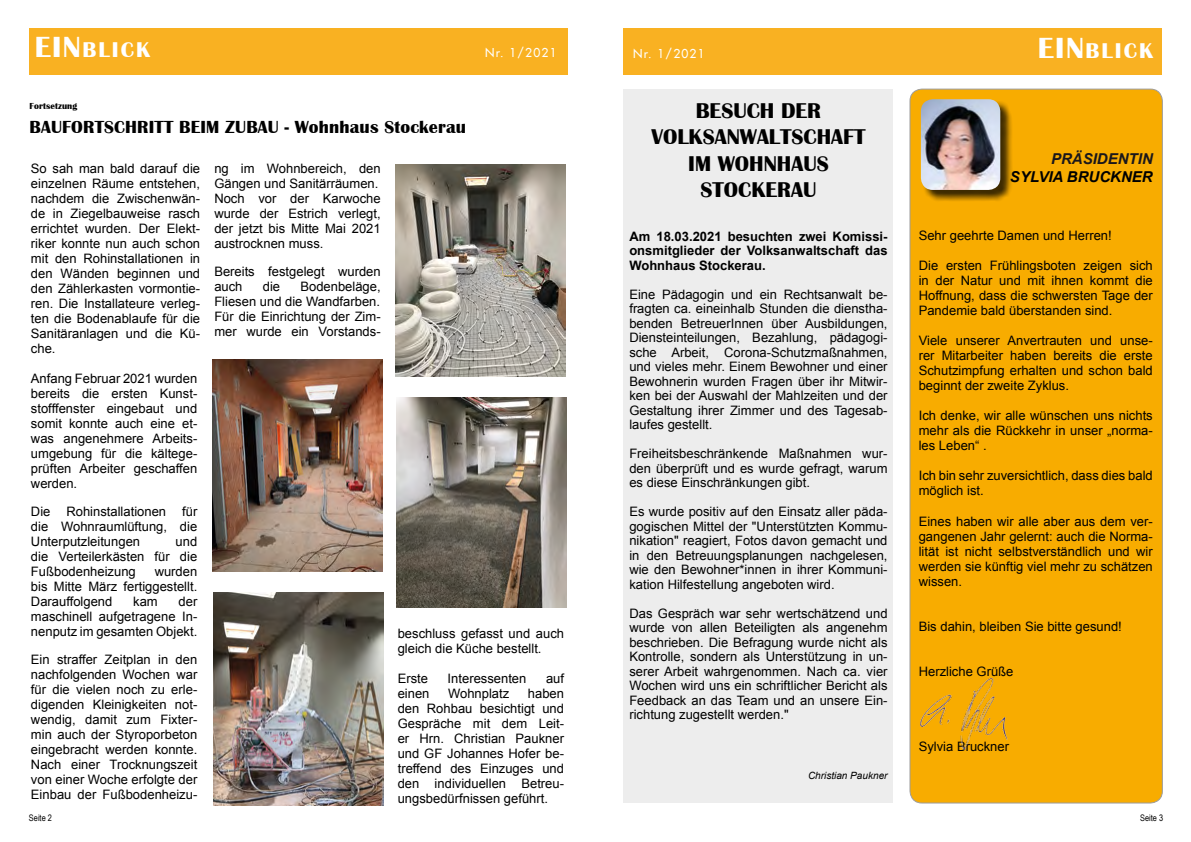
<style>
.page{position:relative;width:1191px;height:842px;background:#fff}
.page>*{position:absolute;margin:0;border:0;box-sizing:border-box;transform-origin:0 0}
.t1{font:700 22px/26.4px "Britannic";color:#000;text-align:center}
.t2{font:700 22px "Britannic";letter-spacing:.1em;color:#fff}
.t3{font:700 18px "Britannic";letter-spacing:.01em;color:#000}
.t4{font:italic 700 15px "Arial";color:#000}
.t5{font:italic 700 15px "Arial";color:#1a171b}
.t6{font:13px/15px "Arial";color:#000;text-align:justify}
.t7{font:700 13px/14.5px "Arial";color:#000;text-align:justify}
.t8{font:12px "Futura LT";letter-spacing:.1em;color:#fff}
.t9{font:italic 10px "Arial";color:#000}
.t10{font:9px "Arial Narrow";color:#000}
.t11{font:700 9px "Britannic";letter-spacing:.01em;color:#000}
.s1{font-size:30px}
</style>
<div class="page">
<div style="left:29px;top:28px;width:538px;height:46px;background:#f9b122"></div>
<div style="left:623px;top:29px;width:538px;height:46px;background:#f9b122"></div>
<div style="left:910px;top:89px;width:252px;height:714px;background:#f8ac00;border-radius:12px"></div>
<div style="left:909px;top:89px;width:253px;height:714px;border:1px solid #9d9d9c;border-radius:12px"></div>
<div style="left:922px;top:101px;width:90px;height:102px;background:#000;opacity:.75"></div>
<img style="left:921px;top:99px;width:79px;height:91px">
<img style="left:920px;top:677px;width:88px;height:73px">
<img style="left:212px;top:359px;width:170px;height:213px">
<img style="left:214px;top:592px;width:170px;height:213px">
<img style="left:396px;top:398px;width:170px;height:209px">
<img style="left:395px;top:164px;width:171px;height:213px">
<div style="left:623px;top:89px;width:270px;height:714px;background:#ededed"></div>
<h1 class="t2" style="left:35px;top:38px;width:117px"><span class="s1">EIN</span>BLICK</h1>
<p class="t8" style="left:485px;top:45px;width:73px">Nr. 1/2021</p>
<p class="t11" style="left:30px;top:101px;width:49px">Fortsetzung</p>
<h2 class="t3" style="left:30px;top:117px;width:438px">BAUFORTSCHRITT BEIM ZUBAU - Wohnhaus Stockerau</h2>
<p class="t6" style="left:31px;top:161px;width:171px">So sah man bald darauf die einzelnen Räume entstehen, nachdem die Zwischenwän&shy;de in Ziegelbauweise rasch errichtet wurden. Der Elekt&shy;riker konnte nun auch schon mit den Rohinstallationen in den Wänden beginnen und den Zählerkasten vormontie&shy;ren. Die Installateure verleg&shy;ten die Bodenablaufe für die Sanitäranlagen und die Kü&shy;che.</p>
<p class="t6" style="left:31px;top:371px;width:168px">Anfang Februar 2021 wurden bereits die ersten Kunst&shy;stofffenster eingebaut und somit konnte auch eine et&shy;was angenehmere Arbeits&shy;umgebung für die kältege&shy;prüften Arbeiter geschaffen werden.</p>
<p class="t6" style="left:31px;top:504px;width:168px">Die Rohinstallationen für die Wohnraumlüftung, die Unterputzleitungen</p>
<p class="t6" style="left:31px;top:534px;width:168px;text-indent:145px">und die Verteilerkästen für die Fußbodenheizung</p>
<p class="t6" style="left:31px;top:564px;width:168px;text-indent:124px">wurden bis Mitte März fertiggestellt.<br>Darauffolgend</p>
<p class="t6" style="left:31px;top:594px;width:168px;text-indent:148px">der maschinell aufgetragene In&shy;nenputz im gesamten Objekt.</p>
<p class="t6" style="left:31px;top:652px;width:168px">Ein straffer Zeitplan in den nachfolgenden Wochen war für die vielen noch zu erle&shy;digenden Kleinigkeiten not&shy;wendig, damit zum Fixter&shy;min auch der Styroporbeton eingebracht werden konnte.<br>Nach einer Trocknungszeit von einer Woche erfolgte der Einbau der Fußbodenheizu-</p>
<p class="t6" style="left:133px;top:594px;width:26px">kam</p>
<p class="t6" style="left:214px;top:161px;width:168px;text-align:left">ng im Wohnbereich, den<br>Gängen und Sanitärräumen.<br>Noch vor der Karwoche wurde der Estrich verlegt, der jetzt bis Mitte Mai 2021 austrocknen muss.</p>
<p class="t6" style="left:214px;top:264px;width:168px">Bereits festgelegt wurden auch</p>
<p class="t6" style="left:214px;top:279px;width:168px;text-indent:86px">Bodenbeläge, Fliesen und die Wandfarben.<br>Für die Einrichtung der Zim&shy;mer wurde ein Vorstands-</p>
<p class="t6" style="left:263px;top:279px;width:19px">die</p>
<p class="t6" style="left:398px;top:626px;width:168px">beschluss gefasst und auch gleich die Küche bestellt.</p>
<p class="t6" style="left:398px;top:671px;width:32px">Erste</p>
<p class="t6" style="left:447px;top:671px;width:80px">Interessenten</p>
<p class="t6" style="left:546px;top:671px;width:20px">auf</p>
<p class="t6" style="left:398px;top:686px;width:33px">einen</p>
<p class="t6" style="left:448px;top:686px;width:63px">Wohnplatz</p>
<p class="t6" style="left:398px;top:686px;width:168px;text-indent:130px">haben den Rohbau besichtigt und Gespräche mit dem Leit&shy;er Hrn. Christian Paukner und GF Johannes Hofer be&shy;treffend des Einzuges und den individuellen Betreu&shy;ungsbedürfnissen geführt.</p>
<p class="t8" style="left:633px;top:45px;width:73px">Nr. 1/2021</p>
<h1 class="t2" style="left:1037px;top:38px;width:117px"><span class="s1">EIN</span>BLICK</h1>
<h1 class="t1" style="left:651px;top:98px;width:216px">BESUCH DER<br>VOLKSANWALTSCHAFT<br>IM WOHNHAUS<br>STOCKERAU</h1>
<p class="t7" style="left:629px;top:229px;width:260px">Am 18.03.2021 besuchten zwei Komissi&shy;onsmitglieder der Volksanwaltschaft das Wohnhaus Stockerau.</p>
<p class="t6" style="left:629px;top:287px;width:260px;line-height:14.5px">Eine Pädagogin und ein Rechtsanwalt be&shy;fragten ca. eineinhalb Stunden die dienstha&shy;benden BetreuerInnen über Ausbildungen, Diensteinteilungen, Bezahlung, pädagogi&shy;sche Arbeit, Corona-Schutzmaßnahmen, und vieles mehr. Einem Bewohner und einer Bewohnerin wurden Fragen über ihr Mitwir&shy;ken bei der Auswahl der Mahlzeiten und der Gestaltung ihrer Zimmer und des Tagesab&shy;laufes gestellt.</p>
<p class="t6" style="left:629px;top:446px;width:260px;line-height:14.5px">Freiheitsbeschränkende Maßnahmen wur&shy;den überprüft und es wurde gefragt, warum es diese Einschränkungen gibt.</p>
<p class="t6" style="left:629px;top:504px;width:260px;line-height:14.5px">Es wurde positiv auf den Einsatz aller päda&shy;gogischen Mittel der "Unterstützten Kommu&shy;nikation" reagiert, Fotos davon gemacht und in den Betreuungsplanungen nachgelesen, wie den Bewohner*innen in ihrer Kommuni&shy;kation Hilfestellung angeboten wird.</p>
<p class="t6" style="left:629px;top:606px;width:260px;line-height:14.5px">Das Gespräch war sehr wertschätzend und wurde von allen Beteiligten als angenehm beschrieben. Die Befragung wurde nicht als Kontrolle, sondern als Unterstützung in un&shy;serer Arbeit wahrgenommen. Nach ca. vier Wochen wird uns ein schriftlicher Bericht als Feedback an das Team und an unsere Ein&shy;richtung zugestellt werden."</p>
<p class="t9" style="left:808px;top:769px;width:81px">Christian Paukner</p>
<p class="t5" style="left:1051px;top:148px;width:103px">PRÄSIDENTIN</p>
<p class="t4" style="left:1010px;top:166px;width:144px">SYLVIA BRUCKNER</p>
<p class="t6" style="left:918px;top:228px;width:194px">Sehr geehrte Damen und Herren!</p>
<p class="t6" style="left:918px;top:258px;width:235px">Die ersten Frühlingsboten zeigen sich in der Natur und mit ihnen kommt die Hoffnung, dass die schwersten Tage der Pandemie bald überstanden sind.</p>
<p class="t6" style="left:918px;top:333px;width:235px">Viele unserer Anvertrauten und unse&shy;rer Mitarbeiter haben bereits die erste Schutzimpfung erhalten und schon bald beginnt der zweite Zyklus.</p>
<p class="t6" style="left:918px;top:408px;width:235px">Ich denke, wir alle wünschen uns nichts mehr als die Rückkehr in unser „norma&shy;les Leben“ .</p>
<p class="t6" style="left:918px;top:469px;width:235px">Ich bin sehr zuversichtlich, dass dies bald möglich ist.</p>
<p class="t6" style="left:918px;top:514px;width:235px">Eines haben wir alle aber aus dem ver&shy;gangenen Jahr gelernt: auch die Norma&shy;lität ist nicht selbstverständlich und wir werden sie künftig viel mehr zu schätzen wissen.</p>
<p class="t6" style="left:918px;top:619px;width:205px">Bis dahin, bleiben Sie bitte gesund!</p>
<p class="t6" style="left:918px;top:664px;width:96px">Herzliche Grüße</p>
<p class="t6" style="left:918px;top:739px;width:92px">Sylvia Bruckner</p>
<p class="t10" style="left:29px;top:811px;width:24px">Seite 2</p>
<p class="t10" style="left:1140px;top:811px;width:24px">Seite 3</p>
</div>
